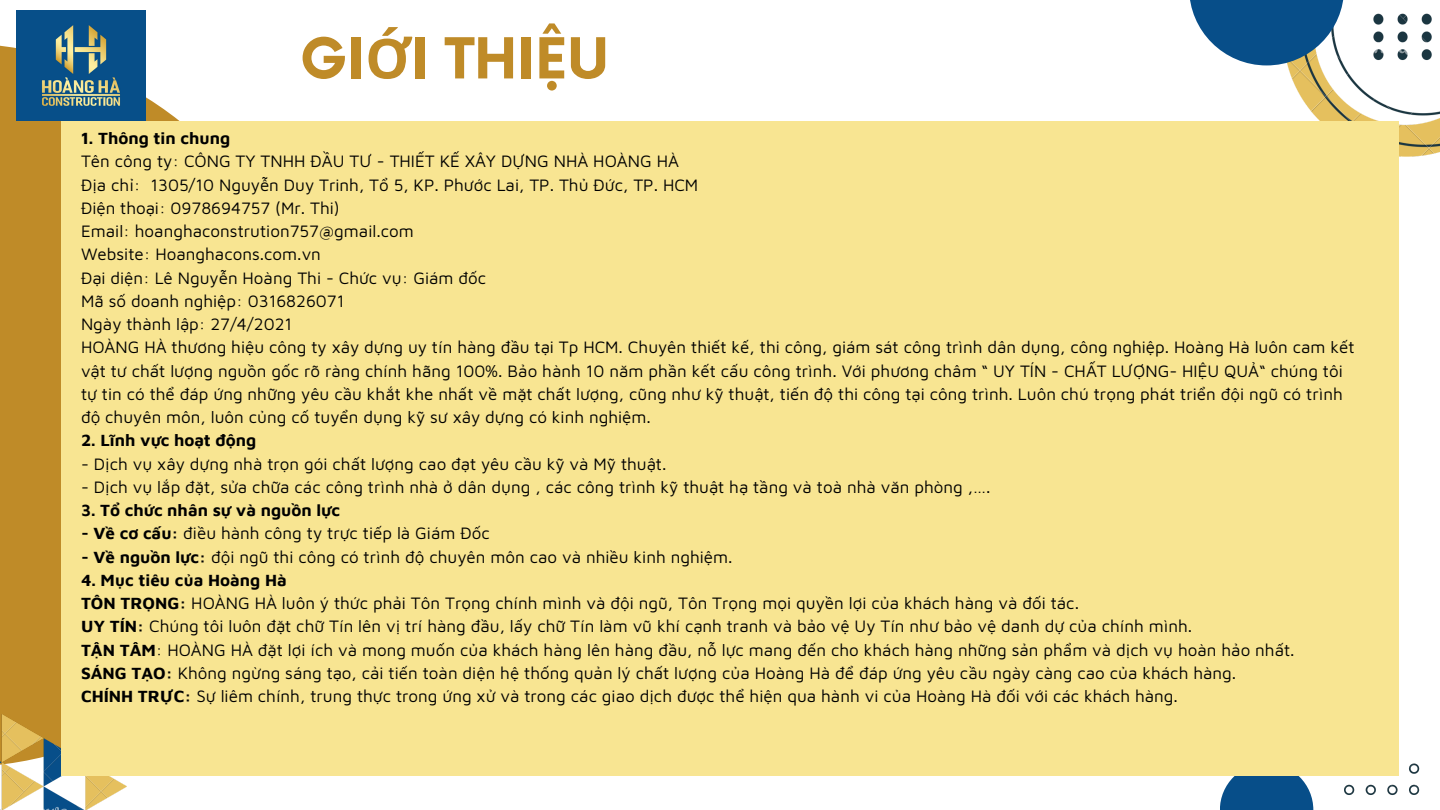
<style>
.page{position:relative;width:1440px;height:810px;background:#fff}
.page>*{position:absolute;margin:0;border:0;box-sizing:border-box;transform-origin:0 0}
.t1{font:700 55px "Now";color:#bf8b28}
.t2{font:17px/23.2px "Maven Pro";color:#000}
.t3{font:700 17px "Maven Pro";color:#000}
.s1{font-family:"Noto Sans"}
.s2{font-weight:700}
</style>
<div class="page">
<img style="left:1267px;top:13px;width:173px;height:144px">
<div style="left:0;top:43px;width:180px;height:671px;background:#bf8b28"></div>
<img style="left:0;top:714px;width:126px;height:96px">
<div style="left:1220px;top:763px;width:93px;height:47px;background:#074e89"></div>
<svg style="left:1190px;top:0;width:154px;height:65px;fill:#074e89"></svg>
<img style="left:1344px;top:763px;width:76px;height:32px">
<div style="left:61px;top:121px;width:1338px;height:655px;background:#f8e592"></div>
<img style="left:17px;top:11px;width:129px;height:110px">
<p class="t1" style="left:300px;top:29px;width:311px">GI<span class="s1">Ớ</span>I THIỆU</p>
<p class="t3" style="left:81px;top:128px;width:151px">1. Thông tin chung</p>
<p class="t2" style="left:81px;top:149px;width:600px">Tên công ty: CÔNG TY TNHH ĐẦU TƯ - THIẾT KẾ XÂY DỰNG NHÀ HOÀNG HÀ</p>
<p class="t2" style="left:81px;top:172px;width:619px">Địa chỉ: 1305/10 Nguyễn Duy Trinh, Tổ 5, KP. Phước Lai, TP. Thủ Đức, TP. HCM</p>
<p class="t2" style="left:81px;top:196px;width:260px">Điện thoại: 0978694757 (Mr. Thi)</p>
<p class="t2" style="left:81px;top:219px;width:334px">Email: hoanghaconstrution757@gmail.com</p>
<p class="t2" style="left:81px;top:242px;width:241px">Website: Hoanghacons.com.vn</p>
<p class="t2" style="left:81px;top:265px;width:407px">Đại diện: Lê Nguyễn Hoàng Thi - Chức vụ: Giám đốc</p>
<p class="t2" style="left:81px;top:289px;width:265px">Mã số doanh nghiệp: 0316826071</p>
<p class="t2" style="left:81px;top:312px;width:213px">Ngày thành lập: 27/4/2021</p>
<p class="t2" style="left:81px;top:335px;width:1275px">HOÀNG HÀ thương hiệu công ty xây dựng uy tín hàng đầu tại Tp HCM. Chuyên thiết kế, thi công, giám sát công trình dân dụng, công nghiệp. Hoàng Hà luôn cam kết vật tư chất lượng nguồn gốc rõ ràng chính hãng 100%. Bảo hành 10 năm phần kết cấu công trình. Với phương châm “ UY TÍN - CHẤT LƯỢNG- HIỆU QUẢ“ chúng tôi tự tin có thể đáp ứng những yêu cầu khắt khe nhất về mặt chất lượng, cũng như kỹ thuật, tiến độ thi công tại công trình. Luôn chú trọng phát triển đội ngũ có trình độ chuyên môn, luôn củng cố tuyển dụng kỹ sư xây dựng có kinh nghiệm.</p>
<p class="t3" style="left:81px;top:430px;width:177px">2. Lĩnh vực hoạt động</p>
<p class="t2" style="left:81px;top:451px;width:587px">- Dịch vụ xây dựng nhà trọn gói chất lượng cao đạt yêu cầu kỹ và Mỹ thuật.</p>
<p class="t2" style="left:81px;top:475px;width:911px">- Dịch vụ lắp đặt, sửa chữa các công trình nhà ở dân dụng , các công trình kỹ thuật hạ tầng và toà nhà văn phòng ,….</p>
<p class="t3" style="left:81px;top:500px;width:261px">3. Tổ chức nhân sự và nguồn lực</p>
<p class="t2" style="left:81px;top:521px;width:410px"><span class="s2">- Về cơ cấu:</span> điều hành công ty trực tiếp là Giám Đốc</p>
<p class="t2" style="left:81px;top:544px;width:653px"><span class="s2">- Về nguồn lực:</span> đội ngũ thi công có trình độ chuyên môn cao và nhiều kinh nghiệm.</p>
<p class="t3" style="left:81px;top:569px;width:207px">4. Mục tiêu của Hoàng Hà</p>
<p class="t2" style="left:81px;top:591px;width:1000px"><span class="s2">TÔN TRỌNG:</span> HOÀNG HÀ luôn ý thức phải Tôn Trọng chính mình và đội ngũ, Tôn Trọng mọi quyền lợi của khách hàng và đối tác.</p>
<p class="t2" style="left:81px;top:614px;width:1113px"><span class="s2">UY TÍN:</span> Chúng tôi luôn đặt chữ Tín lên vị trí hàng đầu, lấy chữ Tín làm vũ khí cạnh tranh và bảo vệ Uy Tín như bảo vệ danh dự của chính mình.</p>
<p class="t2" style="left:81px;top:637px;width:1215px"><span class="s2">TẬN TÂM</span>: HOÀNG HÀ đặt lợi ích và mong muốn của khách hàng lên hàng đầu, nỗ lực mang đến cho khách hàng những sản phẩm và dịch vụ hoàn hảo nhất.</p>
<p class="t2" style="left:81px;top:661px;width:1157px"><span class="s2">SÁNG TẠO:</span> Không ngừng sáng tạo, cải tiến toàn diện hệ thống quản lý chất lượng của Hoàng Hà để đáp ứng yêu cầu ngày càng cao của khách hàng.</p>
<p class="t2" style="left:81px;top:684px;width:1099px"><span class="s2">CHÍNH TRỰC:</span> Sự liêm chính, trung thực trong ứng xử và trong các giao dịch được thể hiện qua hành vi của Hoàng Hà đối với các khách hàng.</p>
</div>
